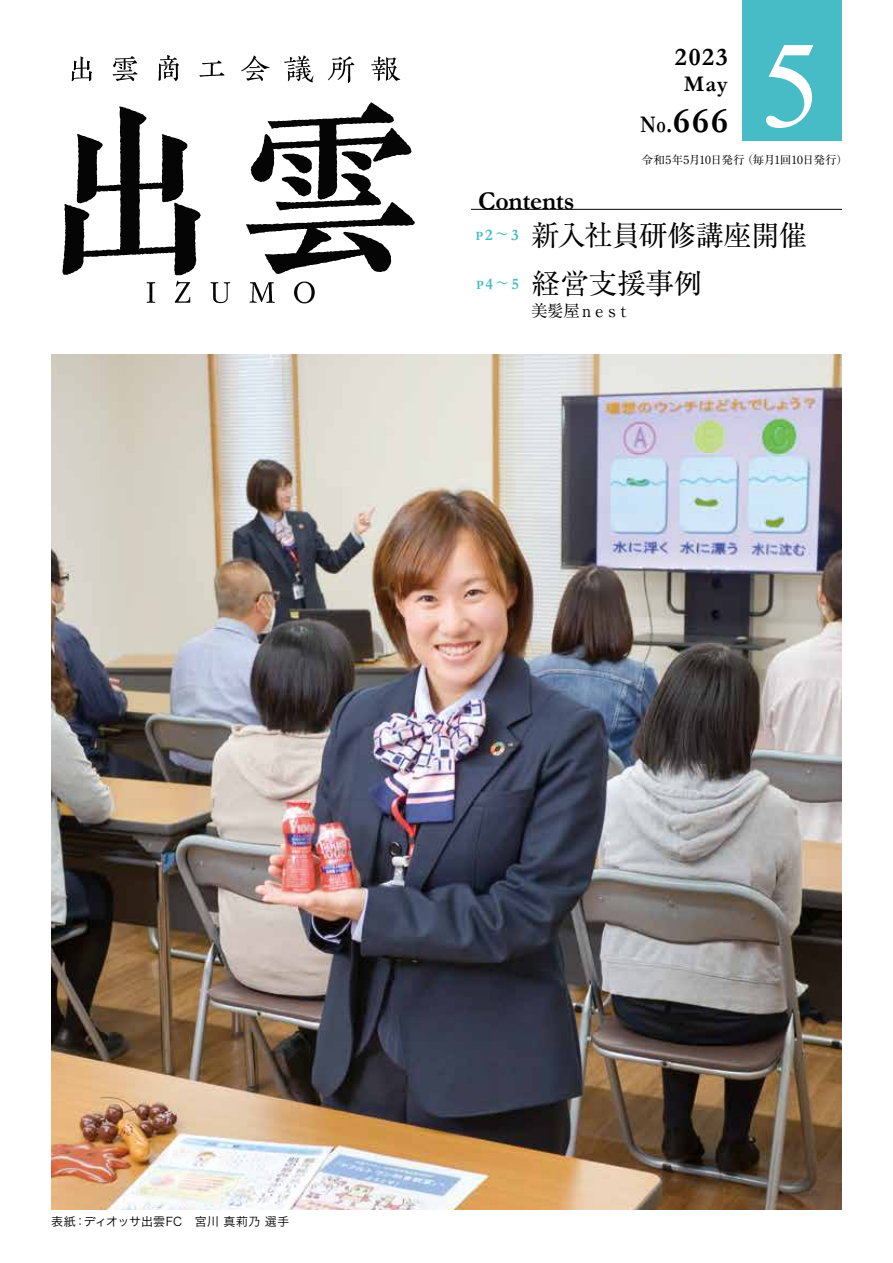
<style>
.page{position:relative;width:893px;height:1263px;background:#fff}
.page>*{position:absolute;margin:0;border:0;box-sizing:border-box;transform-origin:0 0}
.t1{font:123px "Times New Roman";color:#fff}
.t2{font:28.5px/48.4px "Ryumin Pro";letter-spacing:-.02em;color:#000}
.t3{font:700 25.65px "Garamond";letter-spacing:-.005em;color:#000}
.t4{font:700 25.5px "Garamond";color:#000}
.t5{font:700 24px "Garamond";color:#000;scale:.75 1}
.t6{font:700 22.5px "Garamond";color:#000}
.t7{font:16.5px "Ryumin Pro";letter-spacing:-.165em;color:#000}
.t8{font:12px "Hira Kaku Std W3";letter-spacing:.015em;color:#000}
.t9{font:11.25px "Ryumin Pr 6";letter-spacing:-.025em;color:#000;scale:1.04 1}
.s1{font-size:36px}
</style>
<div class="page">
<div style="left:742px;top:0;width:100px;height:140px;background:#47bcc6"></div>
<img style="left:51px;top:354px;width:791px;height:855px">
<svg style="left:62px;top:106px;width:139px;height:169px"></svg>
<svg style="left:246px;top:102px;width:169px;height:172px"></svg>
<svg style="left:72px;top:56px;width:20px;height:25px"></svg>
<svg style="left:113px;top:56px;width:25px;height:25px"></svg>
<svg style="left:158px;top:55px;width:21px;height:26px"></svg>
<svg style="left:199px;top:60px;width:26px;height:17px"></svg>
<svg style="left:241px;top:55px;width:29px;height:26px"></svg>
<svg style="left:284px;top:55px;width:29px;height:27px"></svg>
<svg style="left:328px;top:56px;width:26px;height:27px"></svg>
<svg style="left:371px;top:56px;width:29px;height:25px"></svg>
<svg style="left:147px;top:282px;width:8px;height:21px"></svg>
<svg style="left:175px;top:281px;width:15px;height:22px"></svg>
<svg style="left:210px;top:282px;width:20px;height:21px"></svg>
<svg style="left:249px;top:282px;width:26px;height:21px"></svg>
<svg style="left:294px;top:282px;width:21px;height:21px"></svg>
<hr style="left:471px;top:209px;width:371px;height:1px;background:#000">
<p class="t4" style="left:675px;top:42px;width:55px">2023</p>
<p class="t6" style="left:684px;top:70px;width:46px">May</p>
<p class="t5" style="left:641px;top:110px;width:118px">No.<span class="s1">666</span></p>
<h1 class="t1" style="left:760px;top:3px;width:63px">5</h1>
<p class="t3" style="left:478px;top:186px;width:98px">Contents</p>
<p class="t9" style="left:641px;top:151px;width:200px">令和5年5月10日発行（毎月1回10日発行）</p>
<p class="t2" style="left:476px;top:209px;width:333px"><sup>P</sup><sup>2</sup><sup>～</sup><sup>3</sup> 新入社員研修講座開催<br><sup>P</sup><sup>4</sup><sup>～</sup><sup>5</sup> 経営支援事例</p>
<p class="t7" style="left:531px;top:298px;width:102px">美髪屋ｎｅｓｔ</p>
<p class="t8" style="left:51px;top:1213px;width:240px">表紙：ディオッサ出雲FC　宮川 真莉乃 選手</p>
</div>
